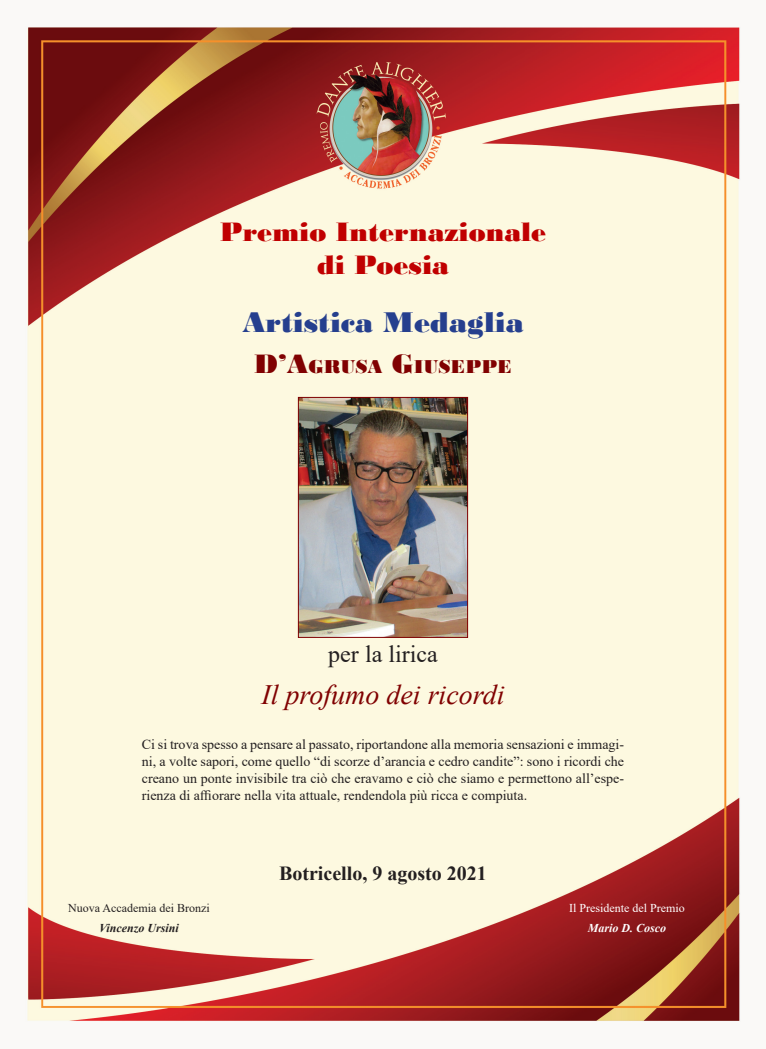
<style>
.page{position:relative;width:766px;height:1049px;background:#fff}
.page>*{position:absolute;margin:0;border:0;box-sizing:border-box;transform-origin:0 0}
.t1{font:30px "Bodoni MT Black";color:#253f8e}
.t2{font:28px/33.6px "Bodoni MT Black";color:#c00000;text-align:center}
.No_Spacing{font:italic 28px "Times New Roman";color:#800101}
.t3{font:24px "Times New Roman";color:#231f20}
.t4{font:700 20px "Times New Roman";color:#231f20}
.No_Spacing-2{font:19.6px "Bodoni MT Black";color:#800101}
.No_Spacing-3{font:14px/16.8px "Times New Roman";color:#231f20;text-align:justify}
.t5{font:12px "Times New Roman";color:#231f20}
.t6{font:12px "Times New Roman";color:#fff}
.t7{font:italic 700 12px "Times New Roman";color:#231f20}
.t8{font:italic 700 12px "Times New Roman";color:#fff}
.s1{font-size:28px}
</style>
<div class="page">
<img style="left:27px;top:27px;width:714px;height:995px">
<img style="left:300px;top:399px;width:166px;height:237px">
<div style="left:298px;top:397px;width:170px;height:241px;border:1px solid #800101"></div>
<h2 class="t2" style="left:220px;top:214px;width:327px">Premio Internazionale di Poesia</h2>
<h1 class="t1" style="left:242px;top:304px;width:283px">Artistica Medaglia</h1>
<p class="No_Spacing-2" style="left:254px;top:355px;width:259px"><span class="s1">D’A</span>GRUSA <span class="s1">G</span>IUSEPPE</p>
<h3 class="t3" style="left:328px;top:637px;width:111px">per la lirica</h3>
<p class="No_Spacing" style="left:261px;top:675px;width:244px">Il profumo dei ricordi</p>
<p class="No_Spacing-3" style="left:142px;top:735px;width:483px">Ci si trova spesso a pensare al passato, riportandone alla memoria sensazioni e immagi&shy;ni, a volte sapori, come quello “di scorze d’arancia e cedro candite”: sono i ricordi che creano un ponte invisibile tra ciò che eravamo e ciò che siamo e permettono all’espe&shy;rienza di affiorare nella vita attuale, rendendola più ricca e compiuta.</p>
<p class="t5" style="left:68px;top:899px;width:143px">Nuova Accademia dei Bronzi</p>
<p class="t7" style="left:99px;top:920px;width:81px">Vincenzo Ursini</p>
<h3 class="t4" style="left:279px;top:858px;width:209px">Botricello, 9 agosto 2021</h3>
<p class="t6" style="left:569px;top:899px;width:117px">Il Presidente del Premio</p>
<p class="t8" style="left:587px;top:920px;width:80px">Mario D. Cosco</p>
</div>
